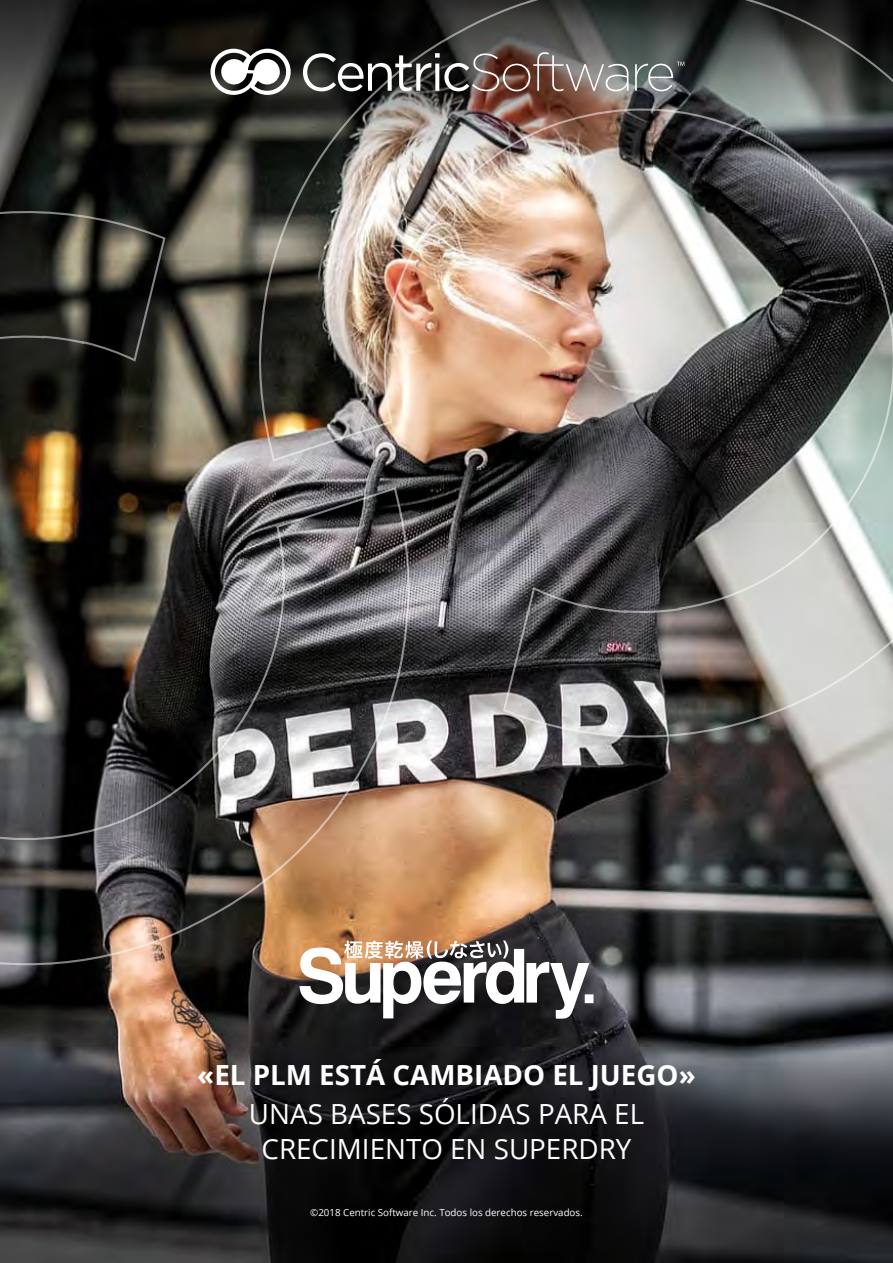
<style>
.page{position:relative;width:893px;height:1263px;background:#fff}
.page>*{position:absolute;margin:0;border:0;box-sizing:border-box;transform-origin:0 0}
.t1{font:27.75px/34.5px "Open Sans";color:#fff;text-align:center}
.t2{font:700 27.75px "Open Sans";color:#fff}
.t3{font:9.75px "Open Sans";color:#fff}
</style>
<div class="page">
<img style="left:0;top:1007px;width:893px;height:256px">
<img style="left:0;top:0;width:893px;height:1007px">
<svg style="left:210px;top:49px;width:81px;height:46px"></svg>
<svg style="left:303px;top:52px;width:325px;height:39px;background:#6b625e"></svg>
<svg style="left:635px;top:62px;width:49px;height:29px"></svg>
<svg style="left:299px;top:940px;width:294px;height:79px"></svg>
<h1 class="t2" style="left:197px;top:1056px;width:500px">«EL PLM ESTÁ CAMBIADO EL JUEGO»</h1>
<h1 class="t1" style="left:249px;top:1096px;width:397px">UNAS BASES SÓLIDAS PARA EL<br>CRECIMIENTO EN SUPERDRY</h1>
<p class="t3" style="left:310px;top:1206px;width:274px">©2018 Centric Software Inc. Todos los derechos reservados.</p>
</div>
